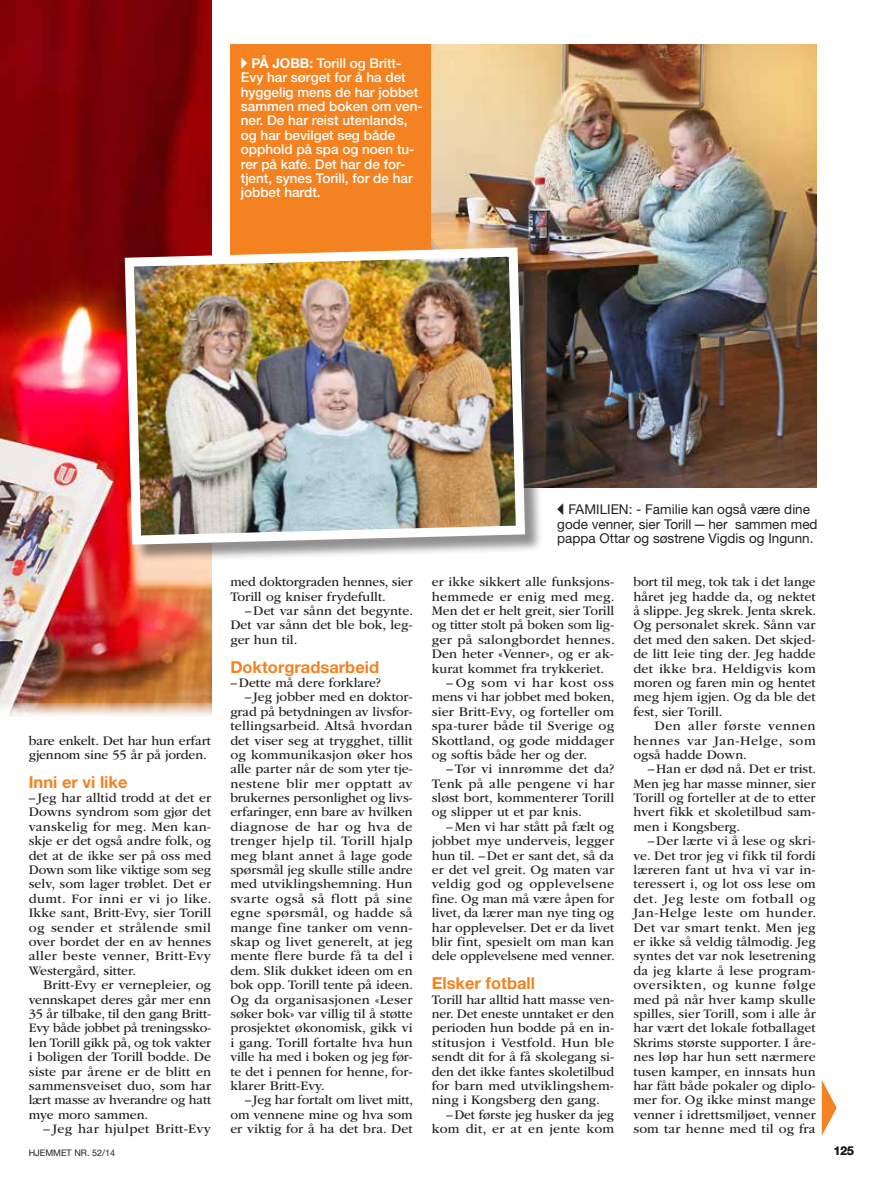
<style>
.page{position:relative;width:885px;height:1183px;background:#fff}
.page>*{position:absolute;margin:0;border:0;box-sizing:border-box;transform-origin:0 0}
.t1{font:700 16.5px "Helvetica Neue LT Std";color:#f58220}
.t2{font:13.5px/14.4px "ITC Garamond Std";color:#231f20;text-align:justify}
.t3{font:500 13.5px/14.4px "Helvetica Neue LT Std";color:#fff}
.t4{font:13.5px/14.4px "Helvetica Neue LT Std";color:#231f20}
.t5{font:13.5px "ITC Garamond Std";letter-spacing:.02em;color:#231f20}
.t6{font:13.5px "ITC Garamond Std";letter-spacing:.03em;color:#231f20}
.t7{font:700 12px "Helvetica Neue LT Std";color:#231f20}
.t8{font:9px "Helvetica Neue LT Std";color:#231f20}
.s1{font-weight:700}
</style>
<div class="page">
<svg style="left:821px;top:1080px;width:15px;height:55px"></svg>
<div style="left:230px;top:44px;width:202px;height:222px;background:#f58220"></div>
<img style="left:0;top:0;width:211px;height:703px">
<img style="left:432px;top:44px;width:384px;height:443px">
<div style="left:127px;top:250px;width:416px;height:313px;background:#231f20;opacity:.5"></div>
<img style="left:120px;top:243px;width:409px;height:306px">
<p class="t3" style="left:241px;top:56px;width:183px">▸ <span class="s1">PÅ JOBB:</span> Torill og Britt-<br>Evy har sørget for å ha det hyggelig mens de har jobbet sammen med boken om ven&shy;ner. De har reist utenlands, og har bevilget seg både opphold på spa og noen tu&shy;rer på kafé. Det har de for&shy;tjent, synes Torill, for de har jobbet hardt.</p>
<p class="t2" style="left:29px;top:733px;width:184px">bare enkelt. Det har hun erfart gjennom sine 55 år på jorden.</p>
<p class="t1" style="left:29px;top:771px;width:100px">Inni er vi like</p>
<p class="t2" style="left:29px;top:790px;width:184px">– Jeg har alltid trodd at det er Downs syndrom som gjør det vanskelig for meg. Men kan&shy;skje er det også andre folk, og det at de ikke ser på oss med Down som like viktige som seg selv, som lager trøblet. Det er dumt. For inni er vi jo like.<br>Ikke sant, Britt-Evy, sier Torill og sender et strålende smil over bordet der en av hennes aller beste venner, Britt-Evy Westergård, sitter.</p>
<p class="t2" style="left:29px;top:977px;width:184px;text-indent:14px">Britt-Evy er vernepleier, og vennskapet deres går mer enn 35 år tilbake, til den gang Britt-Evy både jobbet på treningssko&shy;len Torill gikk på, og tok vakter i boligen der Torill bodde. De siste par årene er de blitt en sammensveiset duo, som har lært masse av hverandre og hatt mye moro sammen.</p>
<p class="t5" style="left:43px;top:1121px;width:169px">– Jeg har hjulpet Britt-Evy</p>
<p class="t2" style="left:230px;top:574px;width:184px">med doktorgraden hennes, sier<br>Torill og kniser frydefullt.</p>
<p class="t2" style="left:230px;top:603px;width:184px;text-indent:14px">–Det var sånn det begynte.<br>Det var sånn det ble bok, leg&shy;ger hun til.</p>
<p class="t1" style="left:230px;top:656px;width:150px">Doktorgradsarbeid</p>
<p class="t2" style="left:230px;top:675px;width:152px">–Dette må dere forklare?</p>
<p class="t2" style="left:245px;top:689px;width:169px">–Jeg jobber med en doktor-</p>
<p class="t2" style="left:230px;top:704px;width:184px">grad på betydningen av livsfor-</p>
<p class="t2" style="left:230px;top:718px;width:184px">tellingsarbeid. Altså hvordan</p>
<p class="t2" style="left:230px;top:733px;width:184px">det viser seg at trygghet, tillit</p>
<p class="t2" style="left:230px;top:747px;width:184px">og kommunikasjon øker hos</p>
<p class="t2" style="left:230px;top:761px;width:184px">alle parter når de som yter tje-</p>
<p class="t6" style="left:230px;top:775px;width:184px">nestene blir mer opptatt av</p>
<p class="t2" style="left:230px;top:790px;width:184px">brukernes personlighet og livs-</p>
<p class="t2" style="left:230px;top:805px;width:184px">erfaringer, enn bare av hvilken</p>
<p class="t6" style="left:230px;top:819px;width:184px">diagnose de har og hva de</p>
<p class="t5" style="left:230px;top:833px;width:184px">trenger hjelp til. Torill hjalp</p>
<p class="t2" style="left:230px;top:848px;width:184px">meg blant annet å lage gode</p>
<p class="t2" style="left:230px;top:862px;width:184px">spørsmål jeg skulle stille andre</p>
<p class="t2" style="left:230px;top:876px;width:184px">med utviklingshemning. Hun</p>
<p class="t6" style="left:230px;top:891px;width:184px">svarte også så flott på sine</p>
<p class="t5" style="left:230px;top:905px;width:184px">egne spørsmål, og hadde så</p>
<p class="t2" style="left:230px;top:920px;width:184px">mange fine tanker om venn-</p>
<p class="t2" style="left:230px;top:934px;width:184px">skap og livet generelt, at jeg</p>
<p class="t2" style="left:230px;top:948px;width:184px">mente flere burde få ta del i</p>
<p class="t2" style="left:230px;top:963px;width:184px">dem. Slik dukket ideen om en</p>
<p class="t2" style="left:230px;top:977px;width:184px">bok opp. Torill tente på ideen.</p>
<p class="t2" style="left:230px;top:992px;width:184px">Og da organisasjonen «Leser</p>
<p class="t2" style="left:230px;top:1006px;width:184px">søker bok» var villig til å støtte</p>
<p class="t2" style="left:230px;top:1020px;width:184px">prosjektet økonomisk, gikk vi</p>
<p class="t2" style="left:230px;top:1035px;width:184px">i gang. Torill fortalte hva hun</p>
<p class="t2" style="left:230px;top:1049px;width:184px">ville ha med i boken og jeg før-</p>
<p class="t2" style="left:230px;top:1063px;width:184px">te det i pennen for henne, for-</p>
<p class="t2" style="left:230px;top:1078px;width:96px">klarer Britt-Evy.</p>
<p class="t2" style="left:245px;top:1092px;width:170px">–Jeg har fortalt om livet mitt,</p>
<p class="t2" style="left:230px;top:1107px;width:184px">om vennene mine og hva som</p>
<p class="t2" style="left:230px;top:1121px;width:184px">er viktig for å ha det bra. Det</p>
<p class="t4" style="left:557px;top:502px;width:262px">◂ FAMILIEN: - Familie kan også være dine gode venner, sier Torill—her sammen med pappa Ottar og søstrene Vigdis og Ingunn.</p>
<p class="t2" style="left:432px;top:574px;width:184px">er ikke sikkert alle funksjons&shy;hemmede er enig med meg.<br>Men det er helt greit, sier Torill og titter stolt på boken som lig&shy;ger på salongbordet hennes.<br>Den heter «Venner», og er ak&shy;kurat kommet fra trykkeriet.</p>
<p class="t2" style="left:432px;top:675px;width:184px;text-indent:14px">– Og som vi har kost oss mens vi har jobbet med boken, sier Britt-Evy, og forteller om spa-turer både til Sverige og Skottland, og gode middager og softis både her og der.</p>
<p class="t2" style="left:432px;top:761px;width:184px;text-indent:14px">–Tør vi innrømme det da?<br>Tenk på alle pengene vi har sløst bort, kommenterer Torill og slipper ut et par knis.</p>
<p class="t2" style="left:432px;top:819px;width:184px;text-indent:14px">–Men vi har stått på fælt og jobbet mye underveis, legger hun til. –Det er sant det, så da er det vel greit. Og maten var veldig god og opplevelsene fine. Og man må være åpen for livet, da lærer man nye ting og har opplevelser. Det er da livet blir fint, spesielt om man kan dele opplevelsene med venner.</p>
<p class="t1" style="left:432px;top:972px;width:105px">Elsker fotball</p>
<p class="t2" style="left:432px;top:992px;width:184px">Torill har alltid hatt masse ven&shy;ner. Det eneste unntaket er den perioden hun bodde på en in&shy;stitusjon i Vestfold. Hun ble sendt dit for å få skolegang si&shy;den det ikke fantes skoletilbud for barn med utviklingshem&shy;ning i Kongsberg den gang.</p>
<p class="t2" style="left:432px;top:1107px;width:184px;text-align:right">–Det første jeg husker da jeg kom dit, er at en jente kom</p>
<p class="t2" style="left:633px;top:574px;width:184px">bort til meg, tok tak i det lange håret jeg hadde da, og nektet å slippe. Jeg skrek. Jenta skrek.<br>Og personalet skrek. Sånn var det med den saken. Det skjed&shy;de litt leie ting der. Jeg hadde det ikke bra. Heldigvis kom moren og faren min og hentet meg hjem igjen. Og da ble det fest, sier Torill.</p>
<p class="t2" style="left:633px;top:718px;width:184px;text-indent:21px">Den aller første vennen hennes var Jan-Helge, som også hadde Down.</p>
<p class="t2" style="left:633px;top:761px;width:184px;text-indent:14px">–Han er død nå. Det er trist.<br>Men jeg har masse minner, sier Torill og forteller at de to etter hvert fikk et skoletilbud sam&shy;men i Kongsberg.</p>
<p class="t2" style="left:633px;top:833px;width:184px;text-indent:14px">–Der lærte vi å lese og skri&shy;ve. Det tror jeg vi fikk til fordi læreren fant ut hva vi var in&shy;teressert i, og lot oss lese om det. Jeg leste om fotball og Jan-Helge leste om hunder.<br>Det var smart tenkt. Men jeg er ikke så veldig tålmodig. Jeg syntes det var nok lesetrening da jeg klarte å lese program&shy;oversikten, og kunne følge med på når hver kamp skulle spilles, sier Torill, som i alle år har vært det lokale fotballaget Skrims største supporter. I åre&shy;nes løp har hun sett nærmere tusen kamper, en innsats hun har fått både pokaler og diplo&shy;mer for. Og ikke minst mange venner i idrettsmiljøet, venner som tar henne med til og fra</p>
<p class="t8" style="left:29px;top:1147px;width:88px">HJEMMET NR. 52/14</p>
<p class="t7" style="left:833px;top:1143px;width:22px">125</p>
</div>
